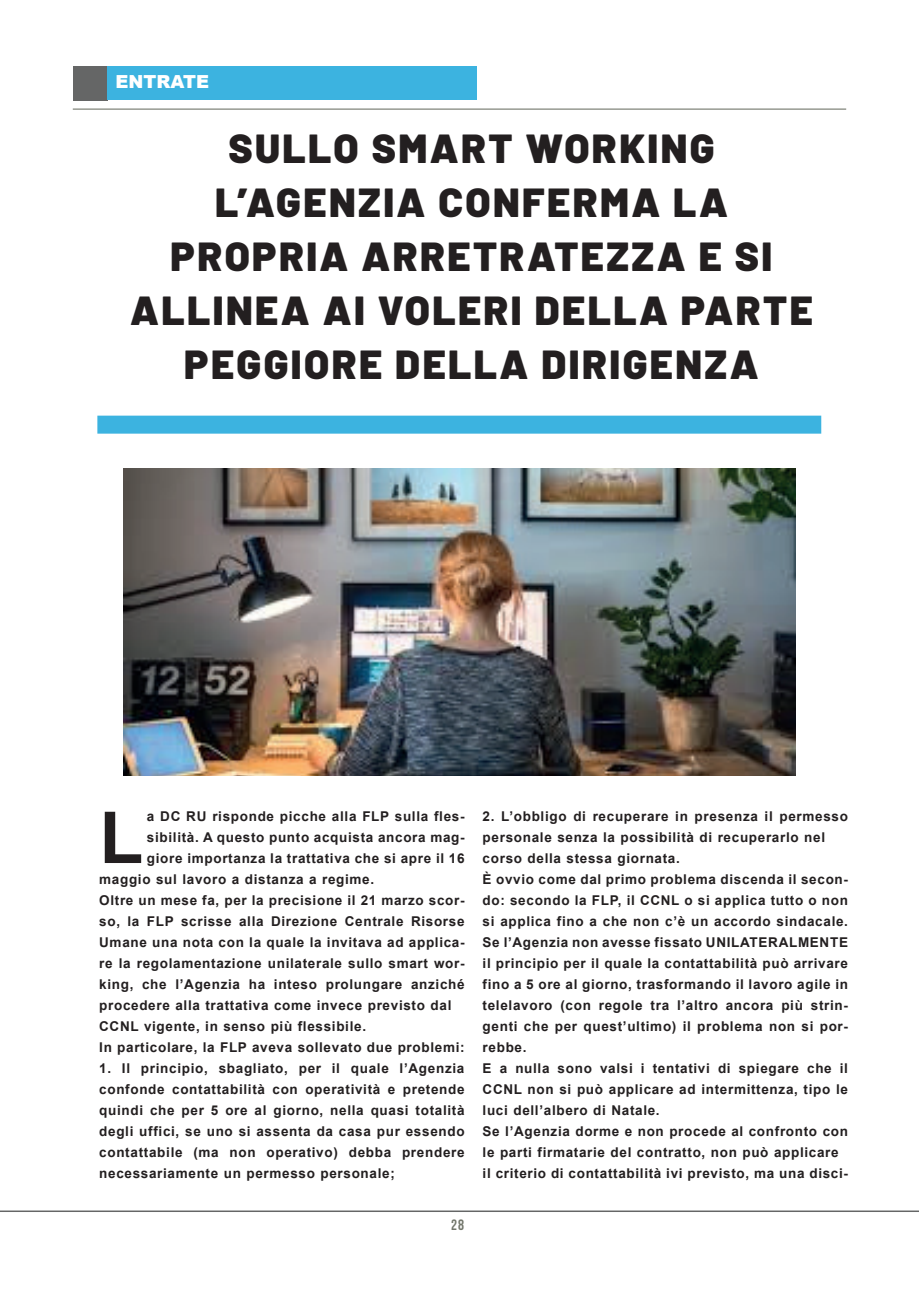
<style>
.page{position:relative;width:919px;height:1289px;background:#fff}
.page>*{position:absolute;margin:0;border:0;box-sizing:border-box;transform-origin:0 0}
.t1{font:700 72.15px "Arial";color:#231f20}
.t2{font:900 40.5px/54px "Barlow";letter-spacing:.06em;color:#231f20;text-align:center}
.t3{font:900 18px "Arial";color:#fff}
.t4{font:15px "Bebas Neue";color:#73776c}
.t5{font:700 13.5px/21px "Arial";letter-spacing:.05em;color:#231f20;text-align:justify}
</style>
<div class="page">
<div style="left:73px;top:66px;width:34px;height:34px;background:#656666"></div>
<div style="left:107px;top:66px;width:369px;height:34px;background:#3cb3e0"></div>
<hr style="left:73px;top:108px;width:773px;height:2px;background:#73776c">
<svg style="left:0;top:1210px;width:918px;height:2px;background:#8c8d8d"></svg>
<div style="left:97px;top:415px;width:724px;height:18px;background:#3cb3e0"></div>
<img style="left:123px;top:469px;width:672px;height:306px">
<h3 class="t3" style="left:115px;top:69px;width:95px">ENTRATE</h3>
<h2 class="t2" style="left:130px;top:118px;width:684px">SULLO SMART WORKING<br>L’AGENZIA CONFERMA LA<br>PROPRIA ARRETRATEZZA E SI<br>ALLINEA AI VOLERI DELLA PARTE<br>PEGGIORE DELLA DIRIGENZA</h2>
<h1 class="t1" style="left:99px;top:786px;width:46px">L</h1>
<p class="t5" style="left:147px;top:805px;width:319px">a DC RU risponde picche alla FLP sulla fles-</p>
<p class="t5" style="left:147px;top:827px;width:319px">sibilità. A questo punto acquista ancora mag-</p>
<p class="t5" style="left:147px;top:848px;width:319px">giore importanza la trattativa che si apre il 16</p>
<p class="t5" style="left:99px;top:869px;width:276px">maggio sul lavoro a distanza a regime.</p>
<p class="t5" style="left:99px;top:890px;width:367px">Oltre un mese fa, per la precisione il 21 marzo scor-</p>
<p class="t5" style="left:99px;top:911px;width:367px">so, la FLP scrisse alla Direzione Centrale Risorse</p>
<p class="t5" style="left:99px;top:932px;width:367px">Umane una nota con la quale la invitava ad applica-</p>
<p class="t5" style="left:99px;top:953px;width:367px">re la regolamentazione unilaterale sullo smart wor-</p>
<p class="t5" style="left:99px;top:974px;width:367px">king, che l’Agenzia ha inteso prolungare anziché</p>
<p class="t5" style="left:99px;top:995px;width:353px">procedere alla trattativa come invece previsto dal</p>
<p class="t5" style="left:99px;top:1016px;width:268px">CCNL vigente, in senso più flessibile.</p>
<p class="t5" style="left:99px;top:1037px;width:367px">In particolare, la FLP aveva sollevato due problemi:</p>
<p class="t5" style="left:99px;top:1058px;width:367px">1. Il principio, sbagliato, per il quale l’Agenzia confonde contattabilità con operatività e pretende quindi che per 5 ore al giorno, nella quasi totalità degli uffici, se uno si assenta da casa pur essendo contattabile (ma non operativo) debba prendere necessariamente un permesso personale;</p>
<p class="t4" style="left:451px;top:1216px;width:14px">28</p>
<p class="t5" style="left:482px;top:806px;width:367px;text-align:left">2. L’obbligo di recuperare in presenza il permesso personale senza la possibilità di recuperarlo nel corso della stessa giornata.<br>È ovvio come dal primo problema discenda il secon&shy;do: secondo la FLP, il CCNL o si applica tutto o non si applica fino a che non c’è un accordo sindacale.<br>Se l’Agenzia non avesse fissato UNILATERALMENTE il principio per il quale la contattabilità può arrivare fino a 5 ore al giorno, trasformando il lavoro agile in telelavoro (con regole tra l’altro ancora più strin&shy;genti che per quest’ultimo) il problema non si por&shy;rebbe.<br>E a nulla sono valsi i tentativi di spiegare che il CCNL non si può applicare ad intermittenza, tipo le luci dell’albero di Natale.<br>Se l’Agenzia dorme e non procede al confronto con le parti firmatarie del contratto, non può applicare il criterio di contattabilità ivi previsto, ma una disci-</p>
</div>
